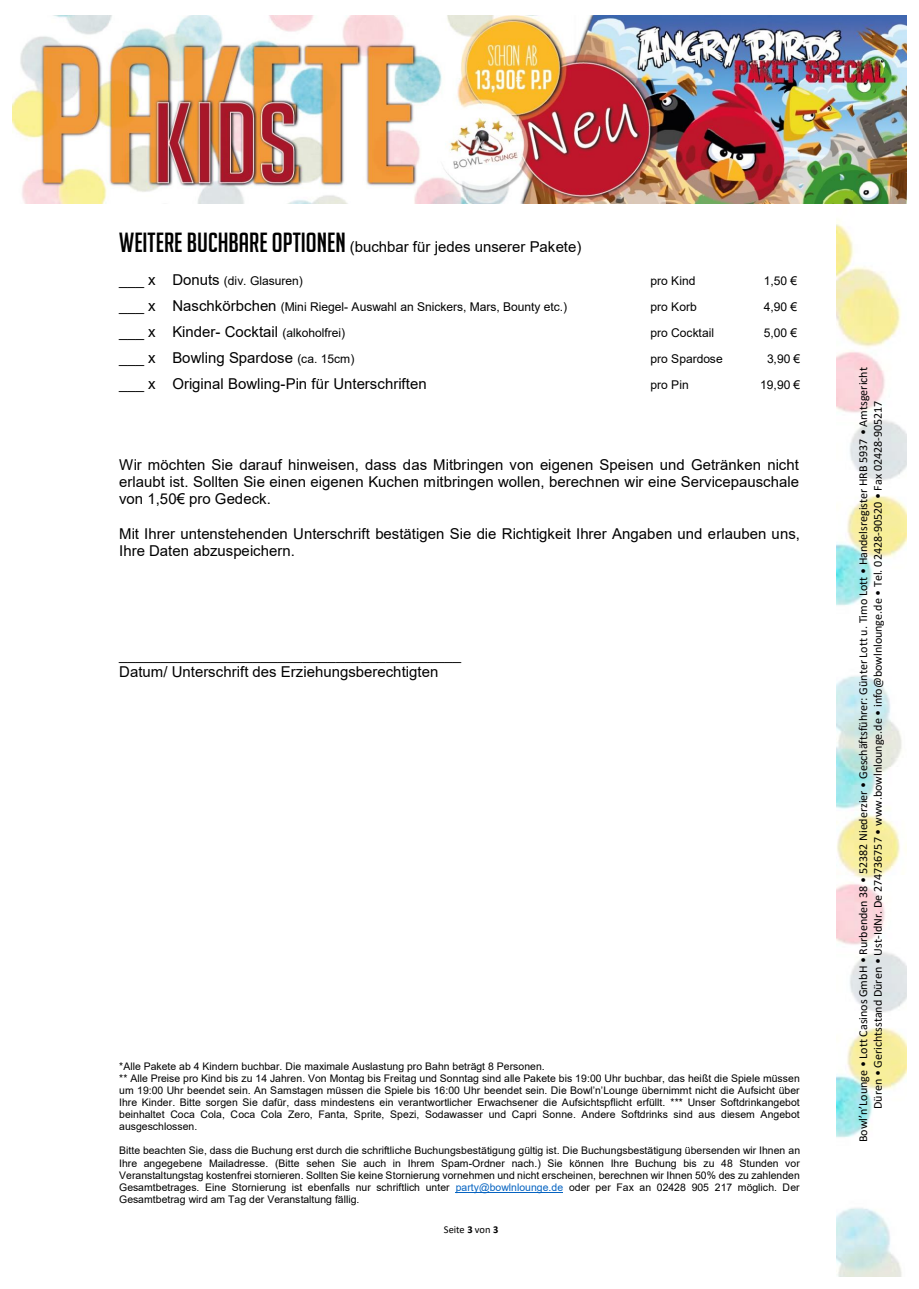
<style>
.page{position:relative;width:919px;height:1289px;background:#fff}
.page>*{position:absolute;margin:0;border:0;box-sizing:border-box;transform-origin:0 0}
.t1{font:15px/17.2px "Arial";color:#000}
.t2{font:12px/15px "Calibri";color:#000;text-align:center}
.t3{font:12px "Arial";letter-spacing:-.005em;color:#000}
.t4{font:10.5px/12.1px "Arial";color:#000}
.t5{font:10.5px "Calibri";color:#000}
.s1{font-family:"Big Noodle Titling";font-size:27px}
.s2{font-size:15px}
.s3{font-size:12px}
.s4{color:#0563c1}
.s5{font-weight:700}
</style>
<div class="page">
<img style="left:836px;top:875px;width:70px;height:401px">
<img style="left:836px;top:220px;width:70px;height:655px">
<img style="left:855px;top:220px;width:38px;height:936px">
<img style="left:13px;top:16px;width:893px;height:188px">
<hr style="left:455px;top:1191px;width:108px;height:1px;background:#0563c1">
<h1 class="t1" style="left:119px;top:238px;width:463px"><span class="s1">WEITERE BUCHBARE OPTIONEN</span> (buchbar für jedes unserer Pakete)</h1>
<p class="t3" style="left:119px;top:273px;width:185px"><span class="s2">___ x Donuts</span> (div. Glasuren)</p>
<p class="t3" style="left:650px;top:273px;width:46px">pro Kind</p>
<p class="t3" style="left:763px;top:273px;width:35px">1,50 €</p>
<p class="t3" style="left:119px;top:299px;width:449px"><span class="s2">___ x Naschkörbchen</span> (Mini Riegel- Auswahl an Snickers, Mars, Bounty etc.)</p>
<p class="t3" style="left:650px;top:299px;width:48px">pro Korb</p>
<p class="t3" style="left:763px;top:299px;width:35px">4,90 €</p>
<h1 class="t1" style="left:119px;top:323px;width:227px">___ x Kinder- Cocktail <span class="s3">(alkoholfrei)</span></h1>
<p class="t3" style="left:650px;top:324px;width:65px">pro Cocktail</p>
<p class="t3" style="left:763px;top:324px;width:35px">5,00 €</p>
<h1 class="t1" style="left:119px;top:349px;width:237px">___ x Bowling Spardose <span class="s3">(ca. 15cm)</span></h1>
<p class="t3" style="left:650px;top:350px;width:74px">pro Spardose</p>
<p class="t3" style="left:767px;top:350px;width:35px">3,90 €</p>
<h1 class="t1" style="left:119px;top:375px;width:309px">___ x Original Bowling-Pin für Unterschriften</h1>
<p class="t3" style="left:650px;top:376px;width:40px">pro Pin</p>
<p class="t3" style="left:760px;top:376px;width:42px">19,90 €</p>
<h1 class="t1" style="left:119px;top:456px;width:681px;text-align:justify">Wir möchten Sie darauf hinweisen, dass das Mitbringen von eigenen Speisen und Getränken nicht erlaubt ist. Sollten Sie einen eigenen Kuchen mitbringen wollen, berechnen wir eine Servicepauschale von 1,50€ pro Gedeck.</h1>
<h1 class="t1" style="left:119px;top:525px;width:682px">Mit Ihrer untenstehenden Unterschrift bestätigen Sie die Richtigkeit Ihrer Angaben und erlauben uns,<br>Ihre Daten abzuspeichern.</h1>
<h1 class="t1" style="left:119px;top:646px;width:343px">_________________________________________<br>Datum/ Unterschrift des Erziehungsberechtigten</h1>
<p class="t4" style="left:119px;top:1059px;width:682px">*Alle Pakete ab 4 Kindern buchbar. Die maximale Auslastung pro Bahn beträgt 8 Personen.<br>** Alle Preise pro Kind bis zu 14 Jahren. Von Montag bis Freitag und Sonntag sind alle Pakete bis 19:00 Uhr buchbar, das heißt die Spiele müssen um 19:00 Uhr beendet sein. An Samstagen müssen die Spiele bis 16:00 Uhr beendet sein. Die Bowl’n’Lounge übernimmt nicht die Aufsicht über Ihre Kinder. Bitte sorgen Sie dafür, dass mindestens ein verantwortlicher Erwachsener die Aufsichtspflicht erfüllt. *** Unser Softdrinkangebot beinhaltet Coca Cola, Coca Cola Zero, Fanta, Sprite, Spezi, Sodawasser und Capri Sonne. Andere Softdrinks sind aus diesem Angebot ausgeschlossen.</p>
<p class="t4" style="left:119px;top:1144px;width:682px;text-align:justify">Bitte beachten Sie, dass die Buchung erst durch die schriftliche Buchungsbestätigung gültig ist. Die Buchungsbestätigung übersenden wir Ihnen an Ihre angegebene Mailadresse. (Bitte sehen Sie auch in Ihrem Spam-Ordner nach.) Sie können Ihre Buchung bis zu 48 Stunden vor Veranstaltungstag kostenfrei stornieren. Sollten Sie keine Stornierung vornehmen und nicht erscheinen, berechnen wir Ihnen 50% des zu zahlenden Gesamtbetrages. Eine Stornierung ist ebenfalls nur schriftlich unter <span class="s4">party@bowlnlounge.de</span> oder per Fax an 02428 905 217 möglich. Der Gesamtbetrag wird am Tag der Veranstaltung fällig.</p>
<p class="t5" style="left:444px;top:1221px;width:56px">Seite <span class="s5">3</span> von <span class="s5">3</span></p>
<p class="t2" style="left:855px;top:1142px;width:776px;rotate:-90deg">Bowl’n’Lounge • Lott Casinos GmbH • Rurbenden 38 • 52382 Niederzier • Geschäftsführer: Günter Lott u. Timo Lott • Handelsregister HRB 5937 • Amtsgericht<br>Düren • Gerichtsstand Düren • Ust-IdNr. De 274736757 • www.bowlnlounge.de • info@bowlnlounge.de • Tel. 02428-90520 • Fax 02428-905217</p>
</div>
